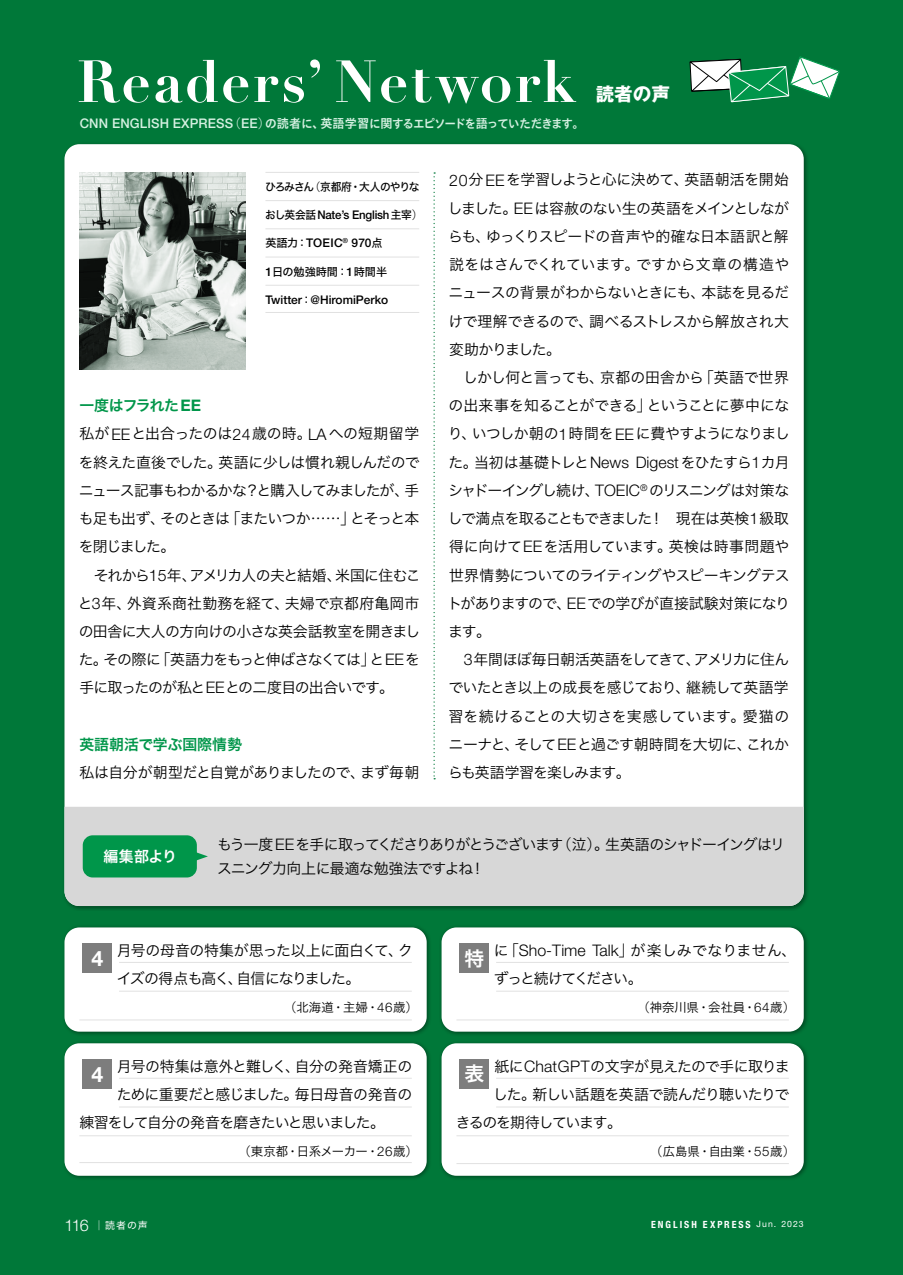
<style>
.page{position:relative;width:903px;height:1275px;background:#007839}
.page>*{position:absolute;margin:0;border:0;box-sizing:border-box;transform-origin:0 0}
.t1{font:700 21.18px "Helvetica Neue LT Std";color:#fff}
.t2{font:19.78px "Hira Kaku Std N W6";color:#fff}
.t3{font:700 18.55px "Gothic MB101 Pro";color:#fff}
.t4{font:14.88px/28.2px "Hira Kaku Pro N W3";letter-spacing:-.045em;color:#000}
.t5{font:14.88px/24.8px "Hira Kaku Pro N W3";letter-spacing:-.08em;color:#000}
.t6{font:14.88px "Hira Kaku Pro N W3";letter-spacing:-.075em;color:#000}
.t7{font:14.88px "Hira Kaku Pro N W3";letter-spacing:-.025em;color:#000}
.t8{font:14.88px "Hira Kaku Pro N W3";letter-spacing:-.02em;color:#000}
.t9{font:14.88px "Hira Kaku Pro N W3";letter-spacing:-.085em;color:#000}
.t10{font:14.88px "Hira Kaku Std N W6";letter-spacing:-.005em;color:#00964a}
.t11{font:14.88px "Hira Kaku Std N W6";letter-spacing:-.05em;color:#00964a}
.t12{font:14.88px "Hira Kaku Std N W6";color:#fff}
.t13{font:500 13.3px "Helvetica Neue LT Std";letter-spacing:.01em;color:#d5f0e1}
.t14{font:12.42px "Hira Kaku Pro N W3";letter-spacing:-.015em;color:#000}
.t15{font:12.42px "Hira Kaku Pro N W3";letter-spacing:-.05em;color:#000}
.t16{font:500 11.9px "Helvetica Neue LT Std";letter-spacing:-.02em;color:#000;scale:.96 1}
.t17{font:500 11.9px "Helvetica Neue LT Std";color:#000}
.t18{font:500 11.9px "Helvetica Neue LT Std";letter-spacing:.02em;color:#000}
.t19{font:11.2px "Hira Kaku Std N W5";letter-spacing:-.09em;color:#000;scale:.96 1}
.t20{font:11.2px "Hira Kaku Std N W5";color:#000}
.t21{font:700 condensed 9.97px "Helvetica Neue LT Std";letter-spacing:.2em;color:#fff}
.t22{font:9.97px "Hira Kaku Std W4";color:#fff}
.s1{font-family:"Shin Go Pro";font-weight:300;font-size:12.42px}
.s2{font-family:"TB Go Std B";font-weight:400;font-size:11.9px}
.s3{font-family:"TB Go Std B";font-weight:400;font-size:12.42px}
.s4{font-family:"Shin Go Pro";font-weight:300}
.s5{font-family:"Hira Kaku Std N W5";font-weight:400;font-size:11.2px}
.s6{font-family:"Shin Go Pro";font-weight:300;font-size:11.2px}
.s7{font-family:"Helvetica Neue LT Std";font-weight:500;font-size:11.9px}
.s8{font-family:"Helvetica Neue LT Std";font-weight:700;font-size:15.92px}
.s9{font-family:"Helvetica Neue LT Std";font-weight:300;font-size:15.92px}
.s10{font-family:"Helvetica Neue LT Std";font-weight:300;font-size:13.3px}
.s11{font-family:"Helvetica Neue LT Std";font-weight:300;font-size:16.1px}
.s12{font-family:"Hira Kaku Pro N W3"}
.s13{font-weight:400;font-stretch:normal;font-size:8.75px}
</style>
<div class="page">
<svg style="left:79px;top:59px;width:497px;height:45px"></svg>
<svg style="left:689px;top:56px;width:151px;height:47px"></svg>
<div style="left:64px;top:144px;width:740px;height:762px;background:#fff;border-radius:15px"></div>
<img style="left:79px;top:172px;width:167px;height:198px">
<svg style="left:433px;top:172px;width:2px;height:607px"></svg>
<div style="left:439px;top:925px;width:370px;height:112px;background:#000;opacity:.4"></div>
<div style="left:441px;top:927px;width:363px;height:105px;background:#fff;border-radius:15px"></div>
<hr style="left:456px;top:1019px;width:333px;height:1px;background:#e1e1e1">
<hr style="left:496px;top:991px;width:293px;height:1px;background:#e1e1e1">
<hr style="left:496px;top:962px;width:293px;height:1px;background:#e1e1e1">
<div style="left:460px;top:943px;width:29px;height:30px;background:#7d7d7d"></div>
<div style="left:62px;top:925px;width:370px;height:112px;background:#000;opacity:.4"></div>
<div style="left:64px;top:927px;width:363px;height:105px;background:#fff;border-radius:15px"></div>
<hr style="left:79px;top:1019px;width:333px;height:1px;background:#e1e1e1">
<hr style="left:119px;top:991px;width:293px;height:1px;background:#e1e1e1">
<hr style="left:119px;top:962px;width:293px;height:1px;background:#e1e1e1">
<div style="left:83px;top:943px;width:29px;height:30px;background:#7d7d7d"></div>
<div style="left:62px;top:1041px;width:370px;height:140px;background:#000;opacity:.4"></div>
<div style="left:64px;top:1043px;width:363px;height:133px;background:#fff;border-radius:15px"></div>
<hr style="left:79px;top:1135px;width:333px;height:1px;background:#e1e1e1">
<hr style="left:79px;top:1162px;width:333px;height:1px;background:#e1e1e1">
<hr style="left:119px;top:1106px;width:293px;height:1px;background:#e1e1e1">
<hr style="left:119px;top:1078px;width:293px;height:1px;background:#e1e1e1">
<div style="left:83px;top:1059px;width:29px;height:30px;background:#7d7d7d"></div>
<div style="left:439px;top:1041px;width:370px;height:140px;background:#000;opacity:.4"></div>
<div style="left:441px;top:1043px;width:363px;height:133px;background:#fff;border-radius:15px"></div>
<hr style="left:456px;top:1135px;width:333px;height:1px;background:#e1e1e1">
<hr style="left:496px;top:1106px;width:293px;height:1px;background:#e1e1e1">
<hr style="left:496px;top:1078px;width:293px;height:1px;background:#e1e1e1">
<div style="left:460px;top:1059px;width:29px;height:30px;background:#7d7d7d"></div>
<div style="left:64px;top:807px;width:740px;height:99px;background:#d7d7d7"></div>
<div style="left:83px;top:835px;width:114px;height:42px;background:#00964a;border-radius:10px"></div>
<svg style="left:196px;top:852px;width:12px;height:9px"></svg>
<hr style="left:456px;top:1163px;width:333px;height:1px;background:#e1e1e1">
<hr style="left:265px;top:200px;width:154px;height:1px;background:#e1e1e1">
<hr style="left:265px;top:228px;width:154px;height:1px;background:#e1e1e1">
<hr style="left:265px;top:285px;width:154px;height:1px;background:#e1e1e1">
<hr style="left:265px;top:312px;width:154px;height:1px;background:#e1e1e1">
<hr style="left:265px;top:172px;width:154px;height:1px;background:#e1e1e1">
<hr style="left:265px;top:257px;width:154px;height:1px;background:#e1e1e1">
<p class="t13" style="left:80px;top:115px;width:506px">CNN ENGLISH EXPRESS<span class="s1">（</span>EE<span class="s1">）</span><span class="s2">の</span><span class="s3">読者</span><span class="s2">に</span><span class="s3">、英語学習</span><span class="s2">に</span><span class="s3">関</span><span class="s2">するエピソードを</span><span class="s3">語</span><span class="s2">っていただきます</span><span class="s3">。</span></p>
<p class="t3" style="left:596px;top:79px;width:76px">読者の声</p>
<p class="t19" style="left:265px;top:178px;width:162px">ひろみさん<span class="s4">（</span>京都府・大人のやりな</p>
<p class="t16" style="left:265px;top:208px;width:165px"><span class="s5">おし英会話</span>Nate’s English<span class="s5">主宰</span><span class="s6">）</span></p>
<p class="t18" style="left:265px;top:236px;width:119px"><span class="s5">英語力：</span>TOEIC<sup>®</sup> 970<span class="s5">点</span></p>
<p class="t20" style="left:265px;top:263px;width:123px"><span class="s7">1</span>日の勉強時間：<span class="s7">1</span>時間半</p>
<p class="t17" style="left:265px;top:292px;width:124px">Twitter<span class="s5">：</span>@HiromiPerko</p>
<p class="t11" style="left:79px;top:394px;width:123px">一度はフラれた<span class="s8">EE</span></p>
<p class="t4" style="left:78px;top:419px;width:344px">私が<span class="s9">EE</span>と出合ったのは<span class="s9">24</span>歳の時。<span class="s9">LA</span>への短期留学を終えた直後でした。英語に少しは慣れ親しんだのでニュース記事もわかるかな？と購入してみましたが、手も足も出ず、そのときは<span class="s4">「</span>またいつか……<span class="s4">」</span>とそっと本を閉じました。<br>　それから<span class="s9">15</span>年、アメリカ人の夫と結婚、米国に住むこと<span class="s9">3</span>年、外資系商社勤務を経て、夫婦で京都府亀岡市の田舎に大人の方向けの小さな英会話教室を開きました。その際に<span class="s4">「</span>英語力をもっと伸ばさなくては<span class="s4">」</span>と<span class="s9">EE</span> を手に取ったのが私と<span class="s9">EE</span>との二度目の出合いです。</p>
<p class="t10" style="left:79px;top:733px;width:164px">英語朝活で学ぶ国際情勢</p>
<p class="t7" style="left:79px;top:759px;width:341px">私は自分が朝型だと自覚がありましたので、まず毎朝</p>
<p class="t4" style="left:447px;top:165px;width:344px"><span class="s9">20</span>分 <span class="s9">EE</span>を学習しようと心に決めて、英語朝活を開始しました。<span class="s9">EE</span>は容赦のない生の英語をメインとしながらも、ゆっくりスピードの音声や的確な日本語訳と解説をはさんでくれています。ですから文章の構造やニュースの背景がわからないときにも、本誌を見るだけで理解できるので、調べるストレスから解放され大変助かりました。<br>　しかし何と言っても、京都の田舎から<span class="s4">「</span>英語で世界の出来事を知ることができる<span class="s4">」</span>ということに夢中になり、いつしか朝の<span class="s9">1</span>時間を<span class="s9">EE</span> に費やすようになりました。当初は基礎トレと<span class="s9">News Digest</span>をひたすら<span class="s9">1</span>カ月シャドーイングし続け、<span class="s9">TOEIC</span><sup>®</sup> のリスニングは対策なしで満点を取ることもできました！　現在は英検<span class="s9">1</span>級取得に向けて<span class="s9">EE</span>を活用しています。英検は時事問題や世界情勢についてのライティングやスピーキングテストがありますので、<span class="s9">EE</span>での学びが直接試験対策になります。</p>
<p class="t4" style="left:448px;top:644px;width:343px;text-align:justify;text-indent:16px"><span class="s9">3</span>年間ほぼ毎日朝活英語をしてきて、アメリカに住んでいたとき以上の成長を感じており、継続して英語学習を続けることの大切さを実感しています。愛猫のニーナと、そして<span class="s9">EE</span>と過ごす朝時間を大切に、これからも英語学習を楽しみます。</p>
<p class="t12" style="left:104px;top:845px;width:75px">編集部より</p>
<p class="t5" style="left:217px;top:831px;width:569px">もう一度 <span class="s9">EE</span> を手に取ってくださりありがとうございます<span class="s4">（</span>泣<span class="s4">）</span>。生英語のシャドーイングはリスニング力向上に最適な勉強法ですよね！</p>
<h1 class="t1" style="left:92px;top:945px;width:13px">4</h1>
<p class="t8" style="left:117px;top:937px;width:298px">月号の母音の特集が思った以上に面白くて、ク</p>
<h2 class="t2" style="left:464px;top:943px;width:21px">特</h2>
<p class="t6" style="left:117px;top:966px;width:245px">イズの得点も高く、自信になりました。</p>
<p class="t14" style="left:284px;top:996px;width:135px"><span class="s4">（</span>北海道・主婦・<span class="s10">46</span>歳<span class="s4">）</span></p>
<p class="t4" style="left:494px;top:935px;width:304px">に<span class="s4">「</span><span class="s9">Sho-Time Talk</span><span class="s4">」</span>が楽しみでなりません、ずっと続けてください。</p>
<p class="t14" style="left:637px;top:996px;width:159px"><span class="s4">（</span>神奈川県・会社員・<span class="s10">64</span>歳<span class="s4">）</span></p>
<p class="t4" style="left:117px;top:1051px;width:297px">月号の特集は意外と難しく、自分の発音矯正の</p>
<p class="t4" style="left:117px;top:1079px;width:297px">ために重要だと感じました。毎日母音の発音の</p>
<p class="t6" style="left:79px;top:1110px;width:307px">練習をして自分の発音を磨きたいと思いました。</p>
<p class="t15" style="left:239px;top:1140px;width:181px"><span class="s4">（</span>東京都・日系メーカー・<span class="s10">26</span>歳<span class="s4">）</span></p>
<h1 class="t1" style="left:92px;top:1061px;width:13px">4</h1>
<p class="t4" style="left:494px;top:1051px;width:297px">紙に<span class="s9">ChatGPT</span>の文字が見えたので手に取りま</p>
<p class="t4" style="left:493px;top:1079px;width:298px">した。新しい話題を英語で読んだり聴いたりで</p>
<p class="t9" style="left:456px;top:1110px;width:168px">きるのを期待しています。</p>
<p class="t14" style="left:650px;top:1140px;width:146px"><span class="s4">（</span>広島県・自由業・<span class="s10">55</span>歳<span class="s4">）</span></p>
<h2 class="t2" style="left:464px;top:1059px;width:21px">表</h2>
<p class="t22" style="left:64px;top:1217px;width:85px"><span class="s11">116</span> <span class="s12">│</span>読者の声</p>
<p class="t21" style="left:651px;top:1218px;width:154px">ENGLISH EXPRESS <span class="s13">Jun. 2023</span></p>
</div>
